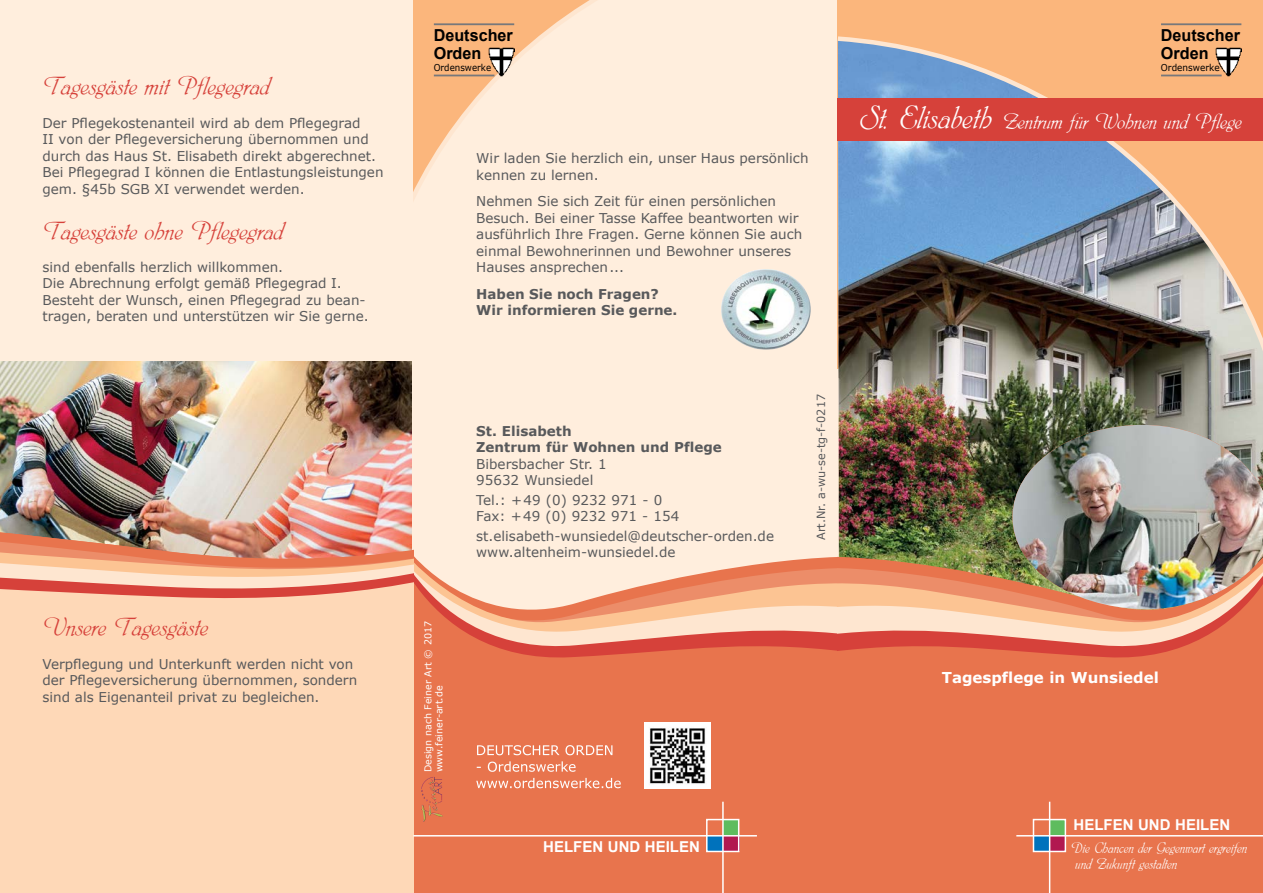
<style>
.page{position:relative;width:1263px;height:893px;background:#fff}
.page>*{position:absolute;margin:0;border:0;box-sizing:border-box;transform-origin:0 0}
.t1{font:28.5px "Phyllis";color:#d6413a}
.t2{font:24px "Phyllis";color:#fff}
.t3{font:16.5px/16.5px "Phyllis";color:#fff;scale:.95 1}
.t4{font:700 16.5px/18px "Arial";color:#000}
.t5{font:700 15px "Arial";color:#fff}
.t6{font:700 15px "Verdana";color:#fff}
.t7{font:13.5px/16.5px "Verdana";color:#58595b}
.t8{font:700 13.5px/16.5px "Verdana";color:#58595b}
.t9{font:11.25px "Verdana";color:#58595b}
.t10{font:9.45px/11.1px "Verdana";color:#fff}
.t11{font:9.45px "Verdana";color:#000;scale:.94 1}
.t12{font:9.45px "Verdana";color:#000;scale:.92 1}
.s1{font-size:36px}
</style>
<div class="page">
<div style="left:412px;top:0;width:426px;height:509px;background:#fed"></div>
<svg style="left:413px;top:509px;width:420px;height:152px;background:#f6c1a9"></svg>
<div style="left:0;top:661px;width:838px;height:232px;background:#e8744d"></div>
<div style="left:0;top:0;width:412px;height:570px;background:#fed"></div>
<div style="left:838px;top:0;width:425px;height:369px;background:#fbb67c"></div>
<img style="left:833px;top:34px;width:430px;height:627px">
<div style="left:838px;top:98px;width:425px;height:42px;background:#d6413a"></div>
<svg style="left:838px;top:509px;width:425px;height:384px;background:#df7a55"></svg>
<img style="left:0;top:361px;width:411px;height:51px">
<img style="left:1012px;top:425px;width:251px;height:185px">
<div style="left:0;top:787px;width:413px;height:106px;background:#fed8b7"></div>
<img style="left:0;top:412px;width:413px;height:375px">
<img style="left:721px;top:269px;width:90px;height:81px">
<img style="left:421px;top:777px;width:21px;height:24px">
<svg style="left:476px;top:778px;width:145px;height:10px"></svg>
<svg style="left:477px;top:761px;width:99px;height:11px"></svg>
<svg style="left:477px;top:745px;width:135px;height:10px"></svg>
<img style="left:645px;top:723px;width:66px;height:66px">
<div style="left:1034px;top:819px;width:16px;height:17px;background:#e8744d"></div>
<div style="left:1049px;top:819px;width:16px;height:17px;background:#5ebc5e"></div>
<div style="left:723px;top:819px;width:15px;height:17px;background:#5ebc5e"></div>
<div style="left:1049px;top:836px;width:17px;height:15px;background:#b11850"></div>
<div style="left:723px;top:836px;width:16px;height:15px;background:#b11850"></div>
<div style="left:1033px;top:836px;width:16px;height:15px;background:#0072bc"></div>
<div style="left:707px;top:836px;width:16px;height:15px;background:#0072bc"></div>
<div style="left:1033px;top:819px;width:33px;height:33px;border:2px solid #fff"></div>
<div style="left:706px;top:819px;width:33px;height:33px;border:2px solid #fff"></div>
<hr style="left:1016px;top:835px;width:247px;height:1px;background:#fff">
<hr style="left:413px;top:835px;width:344px;height:1px;background:#fff">
<hr style="left:1049px;top:802px;width:1px;height:91px;background:#fff">
<hr style="left:722px;top:802px;width:2px;height:91px;background:#fff">
<img style="left:1215px;top:47px;width:27px;height:30px">
<hr style="left:1161px;top:75px;width:60px;height:1px;background:#77787b">
<hr style="left:1161px;top:23px;width:80px;height:2px;background:#77787b">
<img style="left:488px;top:47px;width:27px;height:30px">
<hr style="left:434px;top:75px;width:60px;height:1px;background:#77787b">
<hr style="left:434px;top:23px;width:80px;height:2px;background:#77787b">
<h1 class="t1" style="left:43px;top:71px;width:229px">Tagesgäste mit Pflegegrad</h1>
<p class="t7" style="left:43px;top:115px;width:342px">Der Pflegekostenanteil wird ab dem Pflegegrad<br>II von der Pflegeversicherung übernommen und durch das Haus St. Elisabeth direkt abgerechnet.<br>Bei Pflegegrad I können die Entlastungsleistungen gem. §45b SGB XI verwendet werden.</p>
<h1 class="t1" style="left:43px;top:217px;width:242px">Tagesgäste ohne Pflegegrad</h1>
<p class="t7" style="left:43px;top:259px;width:328px">sind ebenfalls herzlich willkommen.<br>Die Abrechnung erfolgt gemäß Pflegegrad I.<br>Besteht der Wunsch, einen Pflegegrad zu bean&shy;tragen, beraten und unterstützen wir Sie gerne.</p>
<h1 class="t1" style="left:43px;top:612px;width:167px">Unsere Tagesgäste</h1>
<p class="t7" style="left:43px;top:656px;width:316px">Verpflegung und Unterkunft werden nicht von der Pflegeversicherung übernommen, sondern sind als Eigenanteil privat zu begleichen.</p>
<p class="t4" style="left:434px;top:26px;width:81px">Deutscher<br>Orden</p>
<p class="t12" style="left:434px;top:61px;width:64px">Ordenswerke</p>
<p class="t10" style="left:423px;top:772px;width:153px;rotate:-90deg">Design nach Feiner Art © 2017 www.feiner-art.de</p>
<p class="t7" style="left:476px;top:150px;width:334px">Wir laden Sie herzlich ein, unser Haus persönlich kennen zu lernen.</p>
<p class="t7" style="left:476px;top:193px;width:328px">Nehmen Sie sich Zeit für einen persönlichen Besuch. Bei einer Tasse Kaffee beantworten wir ausführlich Ihre Fragen. Gerne können Sie auch einmal Bewohnerinnen und Bewohner unseres Hauses ansprechen...</p>
<p class="t8" style="left:476px;top:285px;width:203px">Haben Sie noch Fragen?<br>Wir informieren Sie gerne.</p>
<p class="t8" style="left:476px;top:422px;width:247px">St. Elisabeth<br>Zentrum für Wohnen und Pflege</p>
<p class="t7" style="left:476px;top:456px;width:132px">Bibersbacher Str. 1<br>95632 Wunsiedel</p>
<p class="t7" style="left:476px;top:492px;width:205px">Tel.: +49 (0) 9232 971 - 0<br>Fax: +49 (0) 9232 971 - 154</p>
<p class="t7" style="left:476px;top:528px;width:299px">st.elisabeth-wunsiedel@deutscher-orden.de www.altenheim-wunsiedel.de</p>
<p class="t9" style="left:814px;top:540px;width:147px;rotate:-90deg">Art.Nr. a-wu-se-tg-f-0217</p>
<p class="t5" style="left:543px;top:837px;width:158px">HELFEN UND HEILEN</p>
<p class="t4" style="left:1161px;top:26px;width:81px">Deutscher<br>Orden</p>
<p class="t11" style="left:1161px;top:61px;width:64px">Ordenswerke</p>
<h2 class="t2" style="left:859px;top:110px;width:384px"><span class="s1">St. Elisabeth</span> Zentrum für Wohnen und Pflege</h2>
<p class="t6" style="left:942px;top:668px;width:218px">Tagespflege in Wunsiedel</p>
<p class="t5" style="left:1073px;top:814px;width:158px">HELFEN UND HEILEN</p>
<p class="t3" style="left:1071px;top:840px;width:187px">Die Chancen der Gegenwart ergreifen und Zukunft gestalten</p>
</div>
